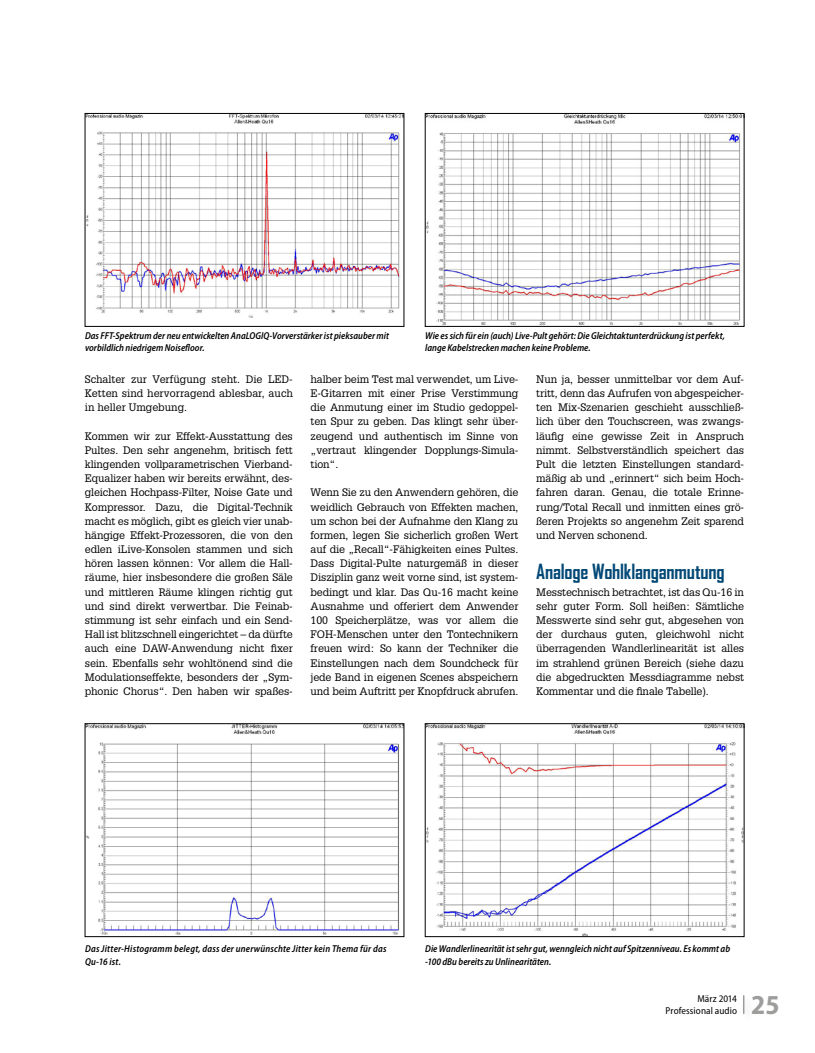
<style>
.page{position:relative;width:815px;height:1053px;background:#fff}
.page>*{position:absolute;margin:0;border:0;box-sizing:border-box;transform-origin:0 0}
.t1{font:700 semi-condensed 27.5px "Myriad Pro";color:#9d9d9c}
.t2{font:700 20px "Agency FB";letter-spacing:-.01em;color:#004876}
.t3{font:10.62px/14.1px "Glypha LT Std";letter-spacing:-.01em;color:#000;text-align:justify}
.t4{font:italic 600 semi-condensed 10px/12.8px "Myriad Pro";letter-spacing:.005em;color:#000;scale:.95 1}
.t5{font:italic 600 semi-condensed 10px/12.8px "Myriad Pro";letter-spacing:.025em;color:#000;scale:.95 1}
.t6{font:semi-condensed 10px/11.9px "Myriad Pro";letter-spacing:.005em;color:#000;text-align:right}
</style>
<div class="page">
<svg style="left:743px;top:995px;width:1px;height:18px"></svg>
<img style="left:87px;top:115px;width:315px;height:203px">
<div style="left:85px;top:113px;width:319px;height:213px;border:1px solid #000"></div>
<img style="left:87px;top:725px;width:315px;height:209px">
<div style="left:85px;top:723px;width:319px;height:213px;border:1px solid #000"></div>
<img style="left:427px;top:115px;width:315px;height:209px">
<div style="left:425px;top:113px;width:319px;height:213px;border:1px solid #000"></div>
<img style="left:427px;top:725px;width:315px;height:209px">
<div style="left:425px;top:723px;width:319px;height:213px;border:1px solid #000"></div>
<p class="t4" style="left:85px;top:329px;width:322px">Das FFT-Spektrum der neu entwickelten AnaLOGIQ-Vorverstärker ist pieksauber mit vorbildlich niedrigem Noisefloor.</p>
<p class="t4" style="left:425px;top:329px;width:317px">Wie es sich für ein (auch) Live-Pult gehört: Die Gleichtaktunterdrückung ist perfekt, lange Kabelstrecken machen keine Probleme.</p>
<p class="t3" style="left:85px;top:372px;width:209px">Schalter zur Verfügung steht. Die LED-Ketten sind hervorragend ablesbar, auch in heller Umgebung.</p>
<p class="t3" style="left:85px;top:428px;width:209px">Kommen wir zur Effekt-Ausstattung des Pultes. Den sehr angenehm, britisch fett klingenden vollparametrischen Vierband-Equalizer haben wir bereits erwähnt, des&shy;gleichen Hochpass-Filter, Noise Gate und Kompressor. Dazu, die Digital-Technik macht es möglich, gibt es gleich vier unab&shy;hängige Effekt-Prozessoren, die von den edlen iLive-Konsolen stammen und sich hören lassen können: Vor allem die Hall&shy;räume, hier insbesondere die großen Säle und mittleren Räume klingen richtig gut und sind direkt verwertbar. Die Feinab&shy;stimmung ist sehr einfach und ein Send-Hall ist blitzschnell eingerichtet – da dürfte auch eine DAW-Anwendung nicht fixer sein. Ebenfalls sehr wohltönend sind die Modulationseffekte, besonders der „Sym&shy;phonic Chorus“. Den haben wir spaßes-</p>
<p class="t3" style="left:311px;top:372px;width:209px">halber beim Test mal verwendet, um Live-E-Gitarren mit einer Prise Verstimmung die Anmutung einer im Studio gedoppel&shy;ten Spur zu geben. Das klingt sehr über&shy;zeugend und authentisch im Sinne von „vertraut klingender Dopplungs-Simula&shy;tion“.</p>
<p class="t3" style="left:311px;top:485px;width:209px">Wenn Sie zu den Anwendern gehören, die weidlich Gebrauch von Effekten machen, um schon bei der Aufnahme den Klang zu formen, legen Sie sicherlich großen Wert auf die „Recall“-Fähigkeiten eines Pultes.<br>Dass Digital-Pulte naturgemäß in dieser Disziplin ganz weit vorne sind, ist system&shy;bedingt und klar. Das Qu-16 macht keine Ausnahme und offeriert dem Anwender 100 Speicherplätze, was vor allem die FOH-Menschen unter den Tontechnikern freuen wird: So kann der Techniker die Einstellungen nach dem Soundcheck für jede Band in eigenen Scenes abspeichern und beim Auftritt per Knopfdruck abrufen.</p>
<p class="t3" style="left:536px;top:372px;width:209px">Nun ja, besser unmittelbar vor dem Auf&shy;tritt, denn das Aufrufen von abgespeicher&shy;ten Mix-Szenarien geschieht ausschließ&shy;lich über den Touchscreen, was zwangs&shy;läufig eine gewisse Zeit in Anspruch nimmt. Selbstverständlich speichert das Pult die letzten Einstellungen standard&shy;mäßig ab und „erinnert“ sich beim Hoch&shy;fahren daran. Genau, die totale Erinne&shy;rung/Total Recall und inmitten eines grö&shy;ßeren Projekts so angenehm Zeit sparend und Nerven schonend.</p>
<h2 class="t2" style="left:536px;top:559px;width:190px">Analoge Wohlklanganmutung</h2>
<p class="t3" style="left:536px;top:584px;width:209px">Messtechnisch betrachtet, ist das Qu-16 in sehr guter Form. Soll heißen: Sämtliche Messwerte sind sehr gut, abgesehen von der durchaus guten, gleichwohl nicht überragenden Wandlerlinearität ist alles im strahlend grünen Bereich (siehe dazu die abgedruckten Messdiagramme nebst Kommentar und die finale Tabelle).</p>
<p class="t5" style="left:85px;top:942px;width:319px">Das Jitter-Histogramm belegt, dass der unerwünschte Jitter kein Thema für das<br>Qu-16 ist.</p>
<p class="t4" style="left:425px;top:942px;width:323px">Die Wandlerlinearität ist sehr gut, wenngleich nicht auf Spitzenniveau. Es kommt ab -100 dBu bereits zu Unlinearitäten.</p>
<p class="t6" style="left:666px;top:992px;width:73px">März 2014<br>Professional audio</p>
<h1 class="t1" style="left:751px;top:989px;width:30px">25</h1>
</div>
